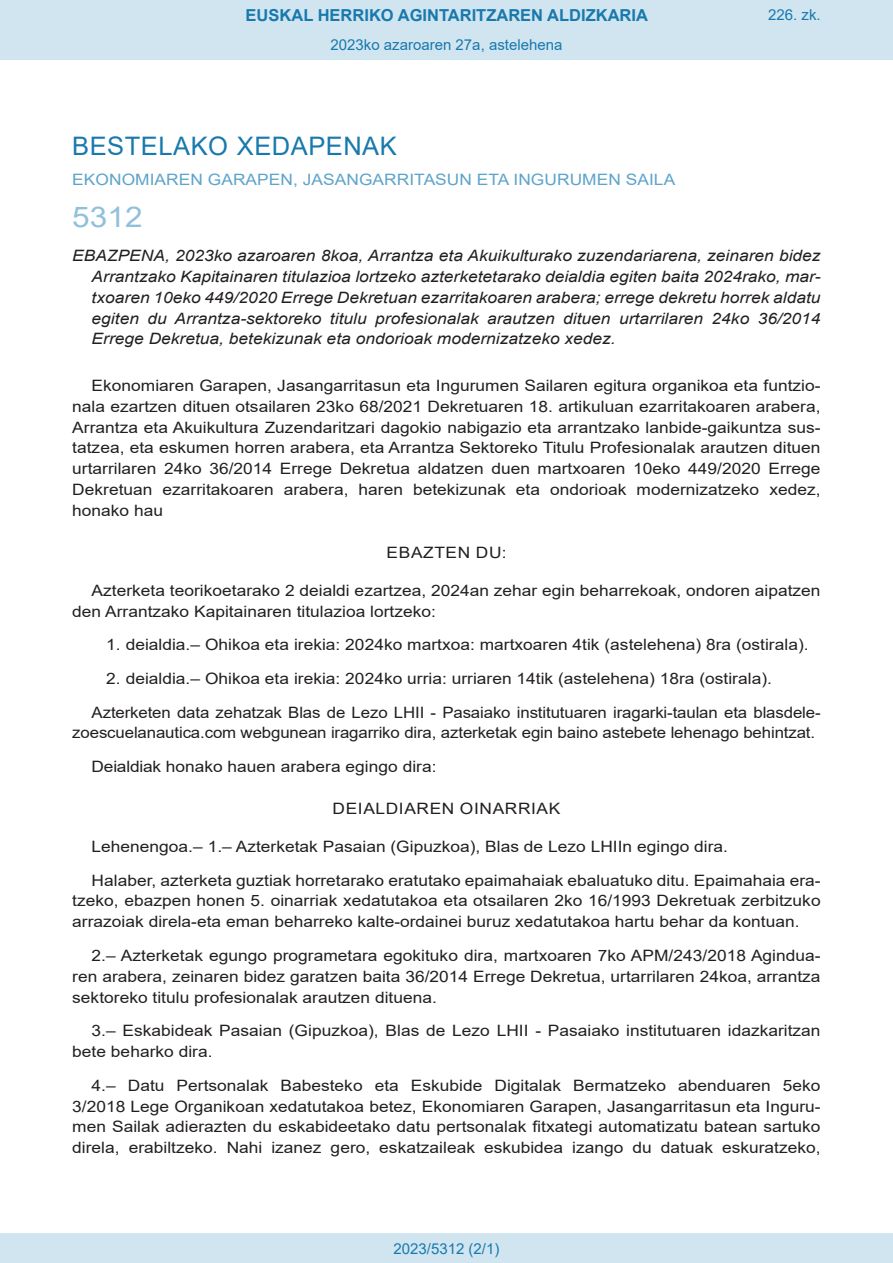
<style>
.page{position:relative;width:893px;height:1263px;background:#fff}
.page>*{position:absolute;margin:0;border:0;box-sizing:border-box;transform-origin:0 0}
.BOPVOrden{font:28.5px "Arial";color:#90c0db;scale:1.11 1}
.BOPVSeccion{font:25.5px "Arial";letter-spacing:.02em;color:#1879ad}
.t1{font:700 16.5px "Arial";color:#1879ad}
.BOPVDetalle{font:15.6px/20.9px "Arial";color:#231f20;text-align:justify;scale:1.11 1}
.BOPVTitulo{font:italic 15.6px/20.9px "Arial";color:#231f20;text-align:justify;scale:1.11 1}
.BOPVDetalle-2{font:15.6px/20.9px "Arial";color:#231f20;scale:1.07 1}
.BOPVDetalle1{font:15.6px "Arial";color:#231f20;scale:1.11 1}
.BOPVOrganismo{font:15.6px "Arial";letter-spacing:.005em;color:#5ea4ca;scale:1.11 1}
.BOPVClave{font:15.6px "Arial";letter-spacing:.035em;color:#231f20;scale:1.11 1}
.Paginacion_Centro{font:15px "Arial";color:#1879ad}
</style>
<div class="page">
<div style="left:0;top:0;width:893px;height:60px;background:#d0e5f0"></div>
<div style="left:0;top:1233px;width:893px;height:30px;background:#d0e5f0"></div>
<p class="t1" style="left:246px;top:3px;width:404px">EUSKAL HERRIKO AGINTARITZAREN ALDIZKARIA</p>
<p class="Paginacion_Centro" style="left:331px;top:35px;width:233px">2023ko azaroaren 27a, astelehena</p>
<p class="Paginacion_Centro" style="left:768px;top:5px;width:54px">226. zk.</p>
<p class="BOPVSeccion" style="left:72px;top:128px;width:326px">BESTELAKO XEDAPENAK</p>
<p class="BOPVOrganismo" style="left:72px;top:168px;width:545px">EKONOMIAREN GARAPEN, JASANGARRITASUN ETA INGURUMEN SAILA</p>
<p class="BOPVOrden" style="left:72px;top:198px;width:65px">5312</p>
<p class="BOPVTitulo" style="left:92px;top:245px;width:658px;text-indent:-19px">EBAZPENA, 2023ko azaroaren 8koa, Arrantza eta Akuikulturako zuzendariarena, zeinaren bidez Arrantzako Kapitainaren titulazioa lortzeko azterketetarako deialdia egiten baita 2024rako, mar&shy;txoaren 10eko 449/2020 Errege Dekretuan ezarritakoaren arabera; errege dekretu horrek aldatu egiten du Arrantza-sektoreko titulu profesionalak arautzen dituen urtarrilaren 24ko 36/2014<br>Errege Dekretua, betekizunak eta ondorioak modernizatzeko xedez.</p>
<p class="BOPVDetalle" style="left:72px;top:375px;width:676px;text-indent:19px">Ekonomiaren Garapen, Jasangarritasun eta Ingurumen Sailaren egitura organikoa eta funtzio&shy;nala ezartzen dituen otsailaren 23ko 68/2021 Dekretuaren 18. artikuluan ezarritakoaren arabera, Arrantza eta Akuikultura Zuzendaritzari dagokio nabigazio eta arrantzako lanbide-gaikuntza sus&shy;tatzea, eta eskumen horren arabera, eta Arrantza Sektoreko Titulu Profesionalak arautzen dituen urtarrilaren 24ko 36/2014 Errege Dekretua aldatzen duen martxoaren 10eko 449/2020 Errege Dekretuan ezarritakoaren arabera, haren betekizunak eta ondorioak modernizatzeko xedez, honako hau</p>
<p class="BOPVClave" style="left:387px;top:542px;width:110px">EBAZTEN DU:</p>
<p class="BOPVDetalle" style="left:72px;top:580px;width:676px;text-indent:19px">Azterketa teorikoetarako 2 deialdi ezartzea, 2024an zehar egin beharrekoak, ondoren aipatzen den Arrantzako Kapitainaren titulazioa lortzeko:</p>
<p class="BOPVDetalle1" style="left:106px;top:634px;width:634px">1. deialdia.– Ohikoa eta irekia: 2024ko martxoa: martxoaren 4tik (astelehena) 8ra (ostirala).</p>
<p class="BOPVDetalle1" style="left:106px;top:668px;width:601px">2. deialdia.– Ohikoa eta irekia: 2024ko urria: urriaren 14tik (astelehena) 18ra (ostirala).</p>
<p class="BOPVDetalle-2" style="left:72px;top:701px;width:701px;text-indent:19px">Azterketen data zehatzak Blas de Lezo LHII - Pasaiako institutuaren iragarki-taulan eta blasdele&shy;zoescuelanautica.com webgunean iragarriko dira, azterketak egin baino astebete lehenago behintzat.</p>
<p class="BOPVDetalle" style="left:92px;top:756px;width:312px">Deialdiak honako hauen arabera egingo dira:</p>
<p class="BOPVClave" style="left:332px;top:798px;width:207px">DEIALDIAREN OINARRIAK</p>
<p class="BOPVDetalle" style="left:92px;top:836px;width:575px">Lehenengoa.– 1.– Azterketak Pasaian (Gipuzkoa), Blas de Lezo LHIIn egingo dira.</p>
<p class="BOPVDetalle" style="left:72px;top:870px;width:676px;text-indent:19px">Halaber, azterketa guztiak horretarako eratutako epaimahaiak ebaluatuko ditu. Epaimahaia era&shy;tzeko, ebazpen honen 5. oinarriak xedatutakoa eta otsailaren 2ko 16/1993 Dekretuak zerbitzuko arrazoiak direla-eta eman beharreko kalte-ordainei buruz xedatutakoa hartu behar da kontuan.</p>
<p class="BOPVDetalle" style="left:72px;top:945px;width:676px;text-indent:19px">2.– Azterketak egungo programetara egokituko dira, martxoaren 7ko APM/243/2018 Agindua&shy;ren arabera, zeinaren bidez garatzen baita 36/2014 Errege Dekretua, urtarrilaren 24koa, arrantza sektoreko titulu profesionalak arautzen dituena.</p>
<p class="BOPVDetalle" style="left:72px;top:1020px;width:676px;text-indent:19px">3.– Eskabideak Pasaian (Gipuzkoa), Blas de Lezo LHII - Pasaiako institutuaren idazkaritzan bete beharko dira.</p>
<p class="BOPVDetalle" style="left:72px;top:1075px;width:676px;text-indent:19px">4.– Datu Pertsonalak Babesteko eta Eskubide Digitalak Bermatzeko abenduaren 5eko 3/2018 Lege Organikoan xedatutakoa betez, Ekonomiaren Garapen, Jasangarritasun eta Inguru&shy;men Sailak adierazten du eskabideetako datu pertsonalak fitxategi automatizatu batean sartuko direla, erabiltzeko. Nahi izanez gero, eskatzaileak eskubidea izango du datuak eskuratzeko,</p>
<p class="Paginacion_Centro" style="left:393px;top:1238px;width:107px">2023/5312 (2/1)</p>
</div>
